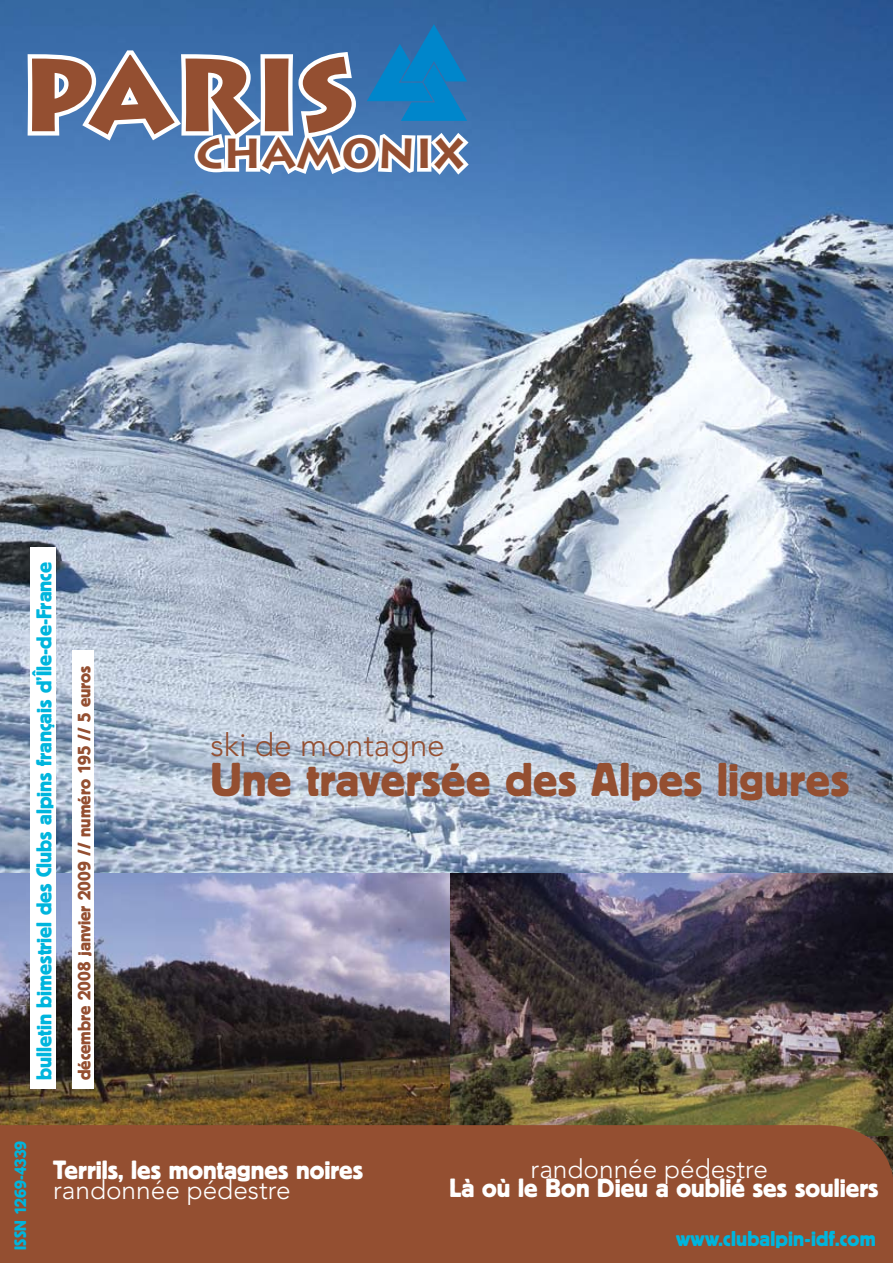
<style>
.page{position:relative;width:893px;height:1263px;background:#fff}
.page>*{position:absolute;margin:0;border:0;box-sizing:border-box;transform-origin:0 0}
.t1{font:900 102.3px "Lithos";color:#944f31}
.t2{font:47.1px "Block BE";letter-spacing:.01em;color:#944f31}
.t3{font:700 41.7px "Lithos";color:#944f31}
.t4{font:300 31.65px "Avenir";color:#944f31}
.t5{font:26.25px "Block BE";color:#fff}
.t6{font:300 26.25px "Avenir";color:#fff}
.t7{font:21.3px "Block BE";color:#00b5dd}
.t8{font:18px "Block BE";color:#944f31}
.t9{font:16.5px "Block BE";color:#00b5dd}
</style>
<div class="page">
<img style="left:449px;top:873px;width:444px;height:252px">
<img style="left:0;top:873px;width:449px;height:252px">
<img style="left:0;top:0;width:893px;height:873px">
<div style="left:30px;top:547px;width:25px;height:542px;background:#fff"></div>
<div style="left:72px;top:651px;width:22px;height:438px;background:#fff"></div>
<div style="left:0;top:1125px;width:893px;height:138px;background:#944f31"></div>
<hr style="left:889px;top:1182px;width:4px;height:81px;background:#944f31">
<svg style="left:23px;top:24px;width:450px;height:156px"></svg>
<h1 class="t1" style="left:21px;top:32px;width:335px">PARIS</h1>
<h3 class="t3" style="left:196px;top:129px;width:271px">CHAMONIX</h3>
<p class="t7" style="left:32px;top:1080px;width:520px;rotate:-90deg">bulletin bimestriel des Clubs alpins français d’Île-de-France</p>
<p class="t8" style="left:74px;top:1080px;width:416px;rotate:-90deg">décembre 2008 janvier 2009 // numéro 195 // 5 euros</p>
<h3 class="t4" style="left:210px;top:726px;width:236px">ski de montagne</h3>
<h2 class="t2" style="left:210px;top:753px;width:640px">Une traversée des Alpes ligures</h2>
<p class="t9" style="left:11px;top:1250px;width:111px;rotate:-90deg">ISSN 1269-4339</p>
<p class="t5" style="left:53px;top:1155px;width:312px">Terrils, les montagnes noires</p>
<p class="t6" style="left:53px;top:1174px;width:239px">randonnée pédestre</p>
<p class="t6" style="left:531px;top:1153px;width:239px">randonnée pédestre</p>
<p class="t5" style="left:449px;top:1173px;width:431px">Là où le Bon Dieu a oublié ses souliers</p>
<p class="t7" style="left:676px;top:1227px;width:201px">www.clubalpin-idf.com</p>
</div>
